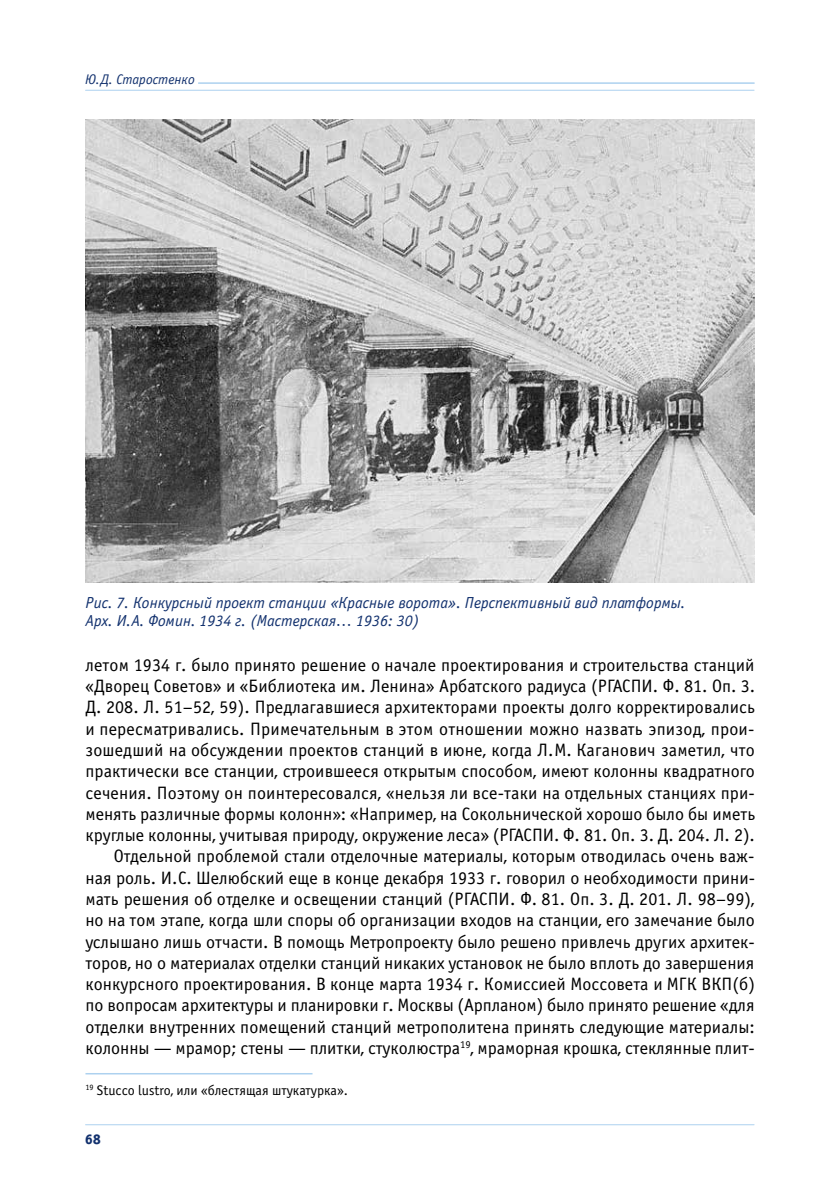
<style>
.page{position:relative;width:840px;height:1191px;background:#fff}
.page>*{position:absolute;margin:0;border:0;box-sizing:border-box;transform-origin:0 0}
.t1{font:18px/21.2px "Officina Sans C";color:#000;text-align:right}
.t2{font:italic 16px/18px "Officina Sans C";color:#12316e}
.t3{font:14px "Officina Sans C";color:#000}
.t4{font:italic 14px "Officina Sans C";color:#12316e}
.t5{font:14px "Officina Sans Extra Bold C";color:#12316e}
</style>
<div class="page">
<hr style="left:85px;top:1073px;width:227px;height:1px;background:#add1ef">
<img style="left:85px;top:119px;width:669px;height:463px">
<hr style="left:85px;top:90px;width:668px;height:1px;background:#add1ef">
<hr style="left:198px;top:82px;width:555px;height:2px;background:#add1ef">
<hr style="left:85px;top:1124px;width:668px;height:1px;background:#add1ef">
<p class="t4" style="left:85px;top:72px;width:111px">Ю. Д. Старостенко</p>
<p class="t2" style="left:85px;top:594px;width:601px">Рис. 7. Конкурсный проект станции «Красные ворота». Перспективный вид платформы.<br>Арх. И.А. Фомин. 1934 г. (Мастерская… 1936: 30)</p>
<p class="t1" style="left:85px;top:654px;width:671px">летом 1934 г. было принято решение о начале проектирования и строительства станций «Дворец Советов» и «Библиотека им. Ленина» Арбатского радиуса (РГАСПИ. Ф. 81. Оп. 3.<br>Д. 208. Л. 51–52, 59). Предлагавшиеся архитекторами проекты долго корректировались и пересматривались. Примечательным в этом отношении можно назвать эпизод, прои&shy;зошедший на обсуждении проектов станций в июне, когда Л.М. Каганович заметил, что практически все станции, строившееся открытым способом, имеют колонны квадратного сечения. Поэтому он поинтересовался, «нельзя ли все-таки на отдельных станциях при&shy;менять различные формы колонн»: «Например, на Сокольнической хорошо было бы иметь круглые колонны, учитывая природу, окружение леса» (РГАСПИ. Ф. 81. Оп. 3. Д. 204. Л. 2).<br>Отдельной проблемой стали отделочные материалы, которым отводилась очень важ&shy;ная роль. И.С. Шелюбский еще в конце декабря 1933 г. говорил о необходимости прини&shy;мать решения об отделке и освещении станций (РГАСПИ. Ф. 81. Оп. 3. Д. 201. Л. 98–99), но на том этапе, когда шли споры об организации входов на станции, его замечание было услышано лишь отчасти. В помощь Метропроекту было решено привлечь других архитек&shy;торов, но о материалах отделки станций никаких установок не было вплоть до завершения конкурсного проектирования. В конце марта 1934 г. Комиссией Моссовета и МГК ВКП(б) по вопросам архитектуры и планировки г. Москвы (Арпланом) было принято решение «для отделки внутренних помещений станций метрополитена принять следующие материалы: колонны — мрамор; стены — плитки, стуколюстра<sup>19</sup>, мраморная крошка, стеклянные плит-</p>
<p class="t3" style="left:85px;top:1082px;width:264px"><sup>19</sup> Stucco lustro, или «блестящая штукатурка».</p>
<p class="t5" style="left:85px;top:1130px;width:17px">68</p>
</div>
